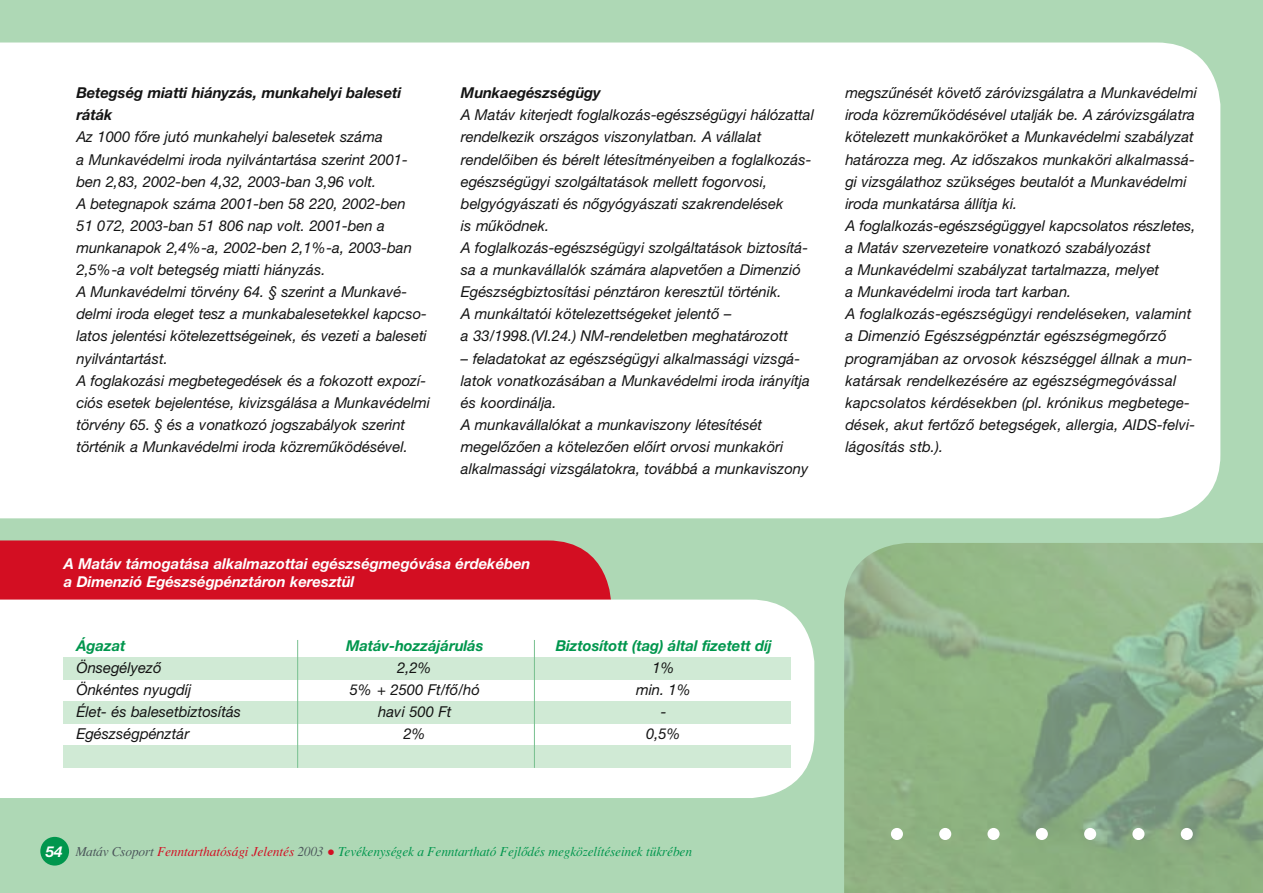
<style>
.page{position:relative;width:1263px;height:893px;background:#aed8b5}
.page>*{position:absolute;margin:0;border:0;box-sizing:border-box;transform-origin:0 0}
.t1{font:italic 15px/22px "Helvetica Neue H";letter-spacing:-.005em;color:#141414}
.t2{font:italic 700 15px "Helvetica Neue H";letter-spacing:-.005em;color:#fff}
.t3{font:italic 700 15px/22px "Helvetica Neue H";letter-spacing:-.005em;color:#141414}
.t4{font:italic 700 15px "Helvetica Neue H";letter-spacing:-.005em;color:#00964d}
.t5{font:italic 13.5px "Times H";letter-spacing:-.01em;color:#00964d}
.s1{color:#4b565a}
.s2{color:#d30e22}
.s3{font-size:22.5px;color:#d30e22}
</style>
<div class="page">
<div style="left:0;top:43px;width:1220px;height:475px;background:#fff"></div>
<div style="left:40px;top:837px;width:29px;height:29px;background:#00964d;border-radius:50%"></div>
<div style="left:0;top:540px;width:611px;height:60px;background:#d30e22"></div>
<div style="left:0;top:600px;width:814px;height:198px;background:#fff"></div>
<div style="left:64px;top:657px;width:727px;height:22px;background:#d0ead5"></div>
<div style="left:64px;top:701px;width:727px;height:22px;background:#d0ead5"></div>
<div style="left:64px;top:746px;width:727px;height:22px;background:#d0ead5"></div>
<hr style="left:297px;top:640px;width:1px;height:128px;background:#77c08f">
<hr style="left:534px;top:640px;width:1px;height:128px;background:#77c08f">
<img style="left:844px;top:543px;width:419px;height:350px">
<div style="left:891px;top:828px;width:12px;height:12px;background:#fff;border-radius:50%"></div>
<div style="left:939px;top:828px;width:12px;height:12px;background:#fff;border-radius:50%"></div>
<div style="left:987px;top:828px;width:12px;height:12px;background:#fff;border-radius:50%"></div>
<div style="left:1036px;top:828px;width:12px;height:12px;background:#fff;border-radius:50%"></div>
<div style="left:1084px;top:828px;width:12px;height:12px;background:#fff;border-radius:50%"></div>
<div style="left:1132px;top:828px;width:12px;height:12px;background:#fff;border-radius:50%"></div>
<div style="left:1181px;top:828px;width:12px;height:12px;background:#fff;border-radius:50%"></div>
<p class="t3" style="left:76px;top:82px;width:326px">Betegség miatti hiányzás, munkahelyi baleseti ráták</p>
<p class="t1" style="left:76px;top:126px;width:333px">Az 1000 fôre jutó munkahelyi balesetek száma<br>a Munkavédelmi iroda nyilvántartása szerint 2001- ben 2,83, 2002-ben 4,32, 2003-ban 3,96 volt.</p>
<p class="t1" style="left:76px;top:192px;width:337px">A betegnapok száma 2001-ben 58 220, 2002-ben 51 072, 2003-ban 51 806 nap volt. 2001-ben a munkanapok 2,4%-a, 2002-ben 2,1%-a, 2003-ban 2,5%-a volt betegség miatti hiányzás.</p>
<p class="t1" style="left:76px;top:281px;width:352px">A Munkavédelmi törvény 64. § szerint a Munkavé&shy;delmi iroda eleget tesz a munkabalesetekkel kapcso&shy;latos jelentési kötelezettségeinek, és vezeti a baleseti nyilvántartást.</p>
<p class="t1" style="left:76px;top:369px;width:355px">A foglakozási megbetegedések és a fokozott expozí&shy;ciós esetek bejelentése, kivizsgálása a Munkavédelmi törvény 65. § és a vonatkozó jogszabályok szerint történik a Munkavédelmi iroda közremûködésével.</p>
<p class="t3" style="left:461px;top:82px;width:141px">Munkaegészségügy</p>
<p class="t1" style="left:461px;top:104px;width:355px">A Matáv kiterjedt foglalkozás-egészségügyi hálózattal rendelkezik országos viszonylatban. A vállalat rendelôiben és bérelt létesítményeiben a foglalkozás&shy;egészségügyi szolgáltatások mellett fogorvosi, belgyógyászati és nôgyógyászati szakrendelések<br>is mûködnek.</p>
<p class="t1" style="left:461px;top:236px;width:349px">A foglalkozás-egészségügyi szolgáltatások biztosítá&shy;sa a munkavállalók számára alapvetôen a Dimenzió<br>Egészségbiztosítási pénztáron keresztül történik.</p>
<p class="t1" style="left:461px;top:303px;width:329px">A munkáltatói kötelezettségeket jelentô –<br>a 33/1998.(VI.24.) NM-rendeletben meghatározott</p>
<p class="t1" style="left:461px;top:347px;width:351px">– feladatokat az egészségügyi alkalmassági vizsgá&shy;latok vonatkozásában a Munkavédelmi iroda irányítja és koordinálja.</p>
<p class="t1" style="left:461px;top:413px;width:349px">A munkavállalókat a munkaviszony létesítését megelôzôen a kötelezôen elôírt orvosi munkaköri alkalmassági vizsgálatokra, továbbá a munkaviszony</p>
<p class="t1" style="left:845px;top:82px;width:353px">megszûnését követô záróvizsgálatra a Munkavédelmi iroda közremûködésével utalják be. A záróvizsgálatra kötelezett munkaköröket a Munkavédelmi szabályzat határozza meg. Az idôszakos munkaköri alkalmassá&shy;gi vizsgálathoz szükséges beutalót a Munkavédelmi iroda munkatársa állítja ki.</p>
<p class="t1" style="left:845px;top:214px;width:352px">A foglalkozás-egészségüggyel kapcsolatos részletes, a Matáv szervezeteire vonatkozó szabályozást<br>a Munkavédelmi szabályzat tartalmazza, melyet<br>a Munkavédelmi iroda tart karban.</p>
<p class="t1" style="left:845px;top:303px;width:351px">A foglalkozás-egészségügyi rendeléseken, valamint a Dimenzió Egészségpénztár egészségmegôrzô programjában az orvosok készséggel állnak a mun&shy;katársak rendelkezésére az egészségmegóvással kapcsolatos kérdésekben (pl. krónikus megbetege&shy;dések, akut fertôzô betegségek, allergia, AIDS-felvi&shy;lágosítás stb.).</p>
<p class="t2" style="left:64px;top:555px;width:468px">A Matáv támogatása alkalmazottai egészségmegóvása érdekében</p>
<p class="t2" style="left:64px;top:573px;width:292px">a Dimenzió Egészségpénztáron keresztül</p>
<p class="t4" style="left:77px;top:636px;width:50px">Ágazat</p>
<p class="t4" style="left:346px;top:636px;width:139px">Matáv-hozzájárulás</p>
<p class="t4" style="left:556px;top:636px;width:218px">Biztosított (tag) által fizetett díj</p>
<p class="t1" style="left:77px;top:656px;width:87px">Önsegélyezô</p>
<p class="t1" style="left:397px;top:656px;width:37px">2,2%</p>
<p class="t1" style="left:652px;top:656px;width:25px">1%</p>
<p class="t1" style="left:77px;top:679px;width:116px">Önkéntes nyugdíj</p>
<p class="t1" style="left:350px;top:679px;width:132px">5% + 2500 Ft/fô/hó</p>
<p class="t1" style="left:636px;top:679px;width:57px">min. 1%</p>
<p class="t1" style="left:77px;top:701px;width:166px">Élet- és balesetbiztosítás</p>
<p class="t1" style="left:378px;top:701px;width:75px">havi 500 Ft</p>
<p class="t1" style="left:661px;top:701px;width:7px">-</p>
<p class="t1" style="left:77px;top:723px;width:114px">Egészségpénztár</p>
<p class="t1" style="left:403px;top:723px;width:25px">2%</p>
<p class="t1" style="left:646px;top:723px;width:37px">0,5%</p>
<p class="t2" style="left:46px;top:842px;width:18px">54</p>
<p class="t5" style="left:76px;top:843px;width:618px"><span class="s1">Matáv Csoport</span> <span class="s2">Fenntarthatósági Jelentés</span> <span class="s1">2003</span> <span class="s3">•</span> Tevékenységek a Fenntartható Fejlôdés megközelítéseinek tükrében</p>
</div>
